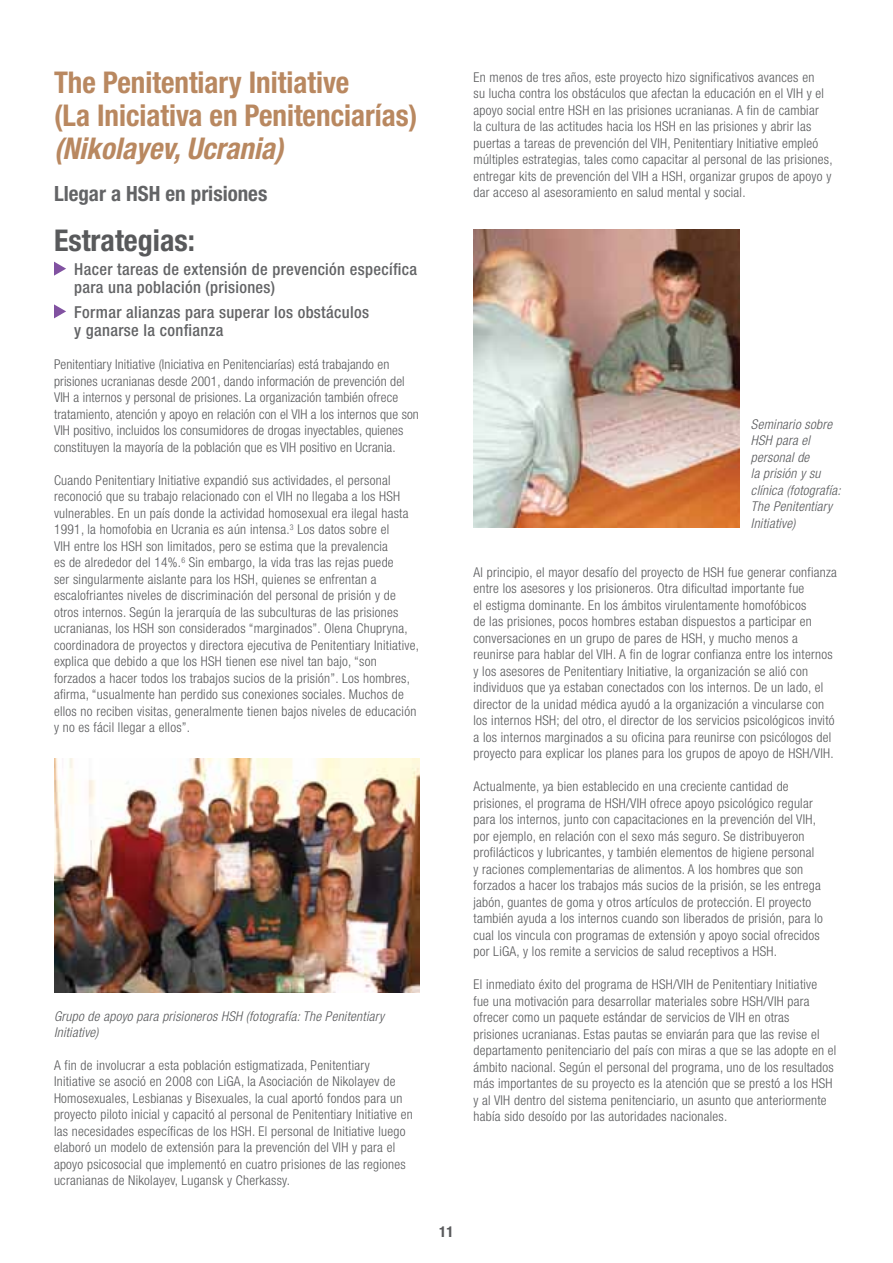
<style>
.page{position:relative;width:893px;height:1263px;background:#fff}
.page>*{position:absolute;margin:0;border:0;box-sizing:border-box;transform-origin:0 0}
.t1{font:700 condensed 30px/33px "Helvetica Neue LT Std";color:#b98860}
.t2{font:italic 700 condensed 30px "Helvetica Neue LT Std";color:#b98860}
.t3{font:700 condensed 30px "Helvetica Neue LT Std";color:#58595b}
.t4{font:700 condensed 21px "Helvetica Neue LT Std";color:#636466}
.t5{font:500 condensed 16.5px/18px "Helvetica Neue LT Std";letter-spacing:.02em;color:#636466}
.t6{font:700 condensed 15px "Helvetica Neue LT Std";color:#58595b}
.t7{font:300 condensed 13.5px/16.5px "Helvetica Neue LT Std";letter-spacing:.02em;color:#58595b}
.t8{font:italic 300 condensed 13.5px/16.5px "Helvetica Neue LT Std";letter-spacing:.02em;color:#58595b}
</style>
<div class="page">
<img style="left:55px;top:758px;width:364px;height:234px">
<img style="left:473px;top:230px;width:267px;height:298px">
<svg style="left:54px;top:262px;width:12px;height:14px"></svg>
<svg style="left:54px;top:304px;width:12px;height:14px"></svg>
<h1 class="t1" style="left:54px;top:66px;width:365px">The Penitentiary Initiative<br>(La Iniciativa en Penitenciarías)</h1>
<h1 class="t2" style="left:54px;top:131px;width:231px">(Nikolayev, Ucrania)</h1>
<h2 class="t4" style="left:54px;top:181px;width:215px">Llegar a HSH en prisiones</h2>
<h1 class="t3" style="left:54px;top:222px;width:142px">Estrategias:</h1>
<p class="t5" style="left:74px;top:260px;width:344px;text-indent:-20px">• Hacer tareas de extensión de prevención específica para una población (prisiones)</p>
<p class="t5" style="left:74px;top:303px;width:296px;text-indent:-20px">• Formar alianzas para superar los obstáculos y ganarse la confianza</p>
<p class="t7" style="left:54px;top:356px;width:366px">Penitentiary Initiative (Iniciativa en Penitenciarías) está trabajando en prisiones ucranianas desde 2001, dando información de prevención del VIH a internos y personal de prisiones. La organización también ofrece tratamiento, atención y apoyo en relación con el VIH a los internos que son VIH positivo, incluidos los consumidores de drogas inyectables, quienes constituyen la mayoría de la población que es VIH positivo en Ucrania.</p>
<p class="t7" style="left:54px;top:471px;width:366px">Cuando Penitentiary Initiative expandió sus actividades, el personal reconoció que su trabajo relacionado con el VIH no llegaba a los HSH vulnerables. En un país donde la actividad homosexual era ilegal hasta 1991, la homofobia en Ucrania es aún intensa.<sup>3</sup> Los datos sobre el<br>VIH entre los HSH son limitados, pero se estima que la prevalencia<br>es de alrededor del 14%.<sup>6</sup> Sin embargo, la vida tras las rejas puede<br>ser singularmente aislante para los HSH, quienes se enfrentan a escalofriantes niveles de discriminación del personal de prisión y de otros internos. Según la jerarquía de las subculturas de las prisiones ucranianas, los HSH son considerados “marginados”. Olena Chupryna, coordinadora de proyectos y directora ejecutiva de Penitentiary Initiative, explica que debido a que los HSH tienen ese nivel tan bajo, “son forzados a hacer todos los trabajos sucios de la prisión”. Los hombres, afirma, “usualmente han perdido sus conexiones sociales. Muchos de ellos no reciben visitas, generalmente tienen bajos niveles de educación y no es fácil llegar a ellos”.</p>
<p class="t8" style="left:54px;top:1008px;width:332px">Grupo de apoyo para prisioneros HSH (fotografía: The Penitentiary<br>Initiative)</p>
<p class="t7" style="left:54px;top:1056px;width:360px">A fin de involucrar a esta población estigmatizada, Penitentiary Initiative se asoció en 2008 con LiGA, la Asociación de Nikolayev de Homosexuales, Lesbianas y Bisexuales, la cual aportó fondos para un proyecto piloto inicial y capacitó al personal de Penitentiary Initiative en las necesidades específicas de los HSH. El personal de Initiative luego elaboró un modelo de extensión para la prevención del VIH y para el apoyo psicosocial que implementó en cuatro prisiones de las regiones ucranianas de Nikolayev, Lugansk y Cherkassy.</p>
<p class="t6" style="left:439px;top:1223px;width:16px">11</p>
<p class="t7" style="left:473px;top:68px;width:361px">En menos de tres años, este proyecto hizo significativos avances en<br>su lucha contra los obstáculos que afectan la educación en el VIH y el apoyo social entre HSH en las prisiones ucranianas. A fin de cambiar<br>la cultura de las actitudes hacia los HSH en las prisiones y abrir las puertas a tareas de prevención del VIH, Penitentiary Initiative empleó múltiples estrategias, tales como capacitar al personal de las prisiones, entregar kits de prevención del VIH a HSH, organizar grupos de apoyo y dar acceso al asesoramiento en salud mental y social.</p>
<p class="t8" style="left:751px;top:416px;width:91px">Seminario sobre<br>HSH para el personal de<br>la prisión y su clínica (fotografía:<br>The Penitentiary<br>Initiative)</p>
<p class="t7" style="left:473px;top:563px;width:365px">Al principio, el mayor desafío del proyecto de HSH fue generar confianza entre los asesores y los prisioneros. Otra dificultad importante fue<br>el estigma dominante. En los ámbitos virulentamente homofóbicos<br>de las prisiones, pocos hombres estaban dispuestos a participar en conversaciones en un grupo de pares de HSH, y mucho menos a reunirse para hablar del VIH. A fin de lograr confianza entre los internos y los asesores de Penitentiary Initiative, la organización se alió con individuos que ya estaban conectados con los internos. De un lado, el director de la unidad médica ayudó a la organización a vincularse con los internos HSH; del otro, el director de los servicios psicológicos invitó a los internos marginados a su oficina para reunirse con psicólogos del proyecto para explicar los planes para los grupos de apoyo de HSH/VIH.</p>
<p class="t7" style="left:473px;top:778px;width:351px">Actualmente, ya bien establecido en una creciente cantidad de prisiones, el programa de HSH/VIH ofrece apoyo psicológico regular para los internos, junto con capacitaciones en la prevención del VIH, por ejemplo, en relación con el sexo más seguro. Se distribuyeron profilácticos y lubricantes, y también elementos de higiene personal<br>y raciones complementarias de alimentos. A los hombres que son forzados a hacer los trabajos más sucios de la prisión, se les entrega jabón, guantes de goma y otros artículos de protección. El proyecto también ayuda a los internos cuando son liberados de prisión, para lo cual los vincula con programas de extensión y apoyo social ofrecidos por LiGA, y los remite a servicios de salud receptivos a HSH.</p>
<p class="t7" style="left:473px;top:976px;width:364px">El inmediato éxito del programa de HSH/VIH de Penitentiary Initiative<br>fue una motivación para desarrollar materiales sobre HSH/VIH para ofrecer como un paquete estándar de servicios de VIH en otras prisiones ucranianas. Estas pautas se enviarán para que las revise el departamento penitenciario del país con miras a que se las adopte en el ámbito nacional. Según el personal del programa, uno de los resultados más importantes de su proyecto es la atención que se prestó a los HSH y al VIH dentro del sistema penitenciario, un asunto que anteriormente había sido desoído por las autoridades nacionales.</p>
</div>
